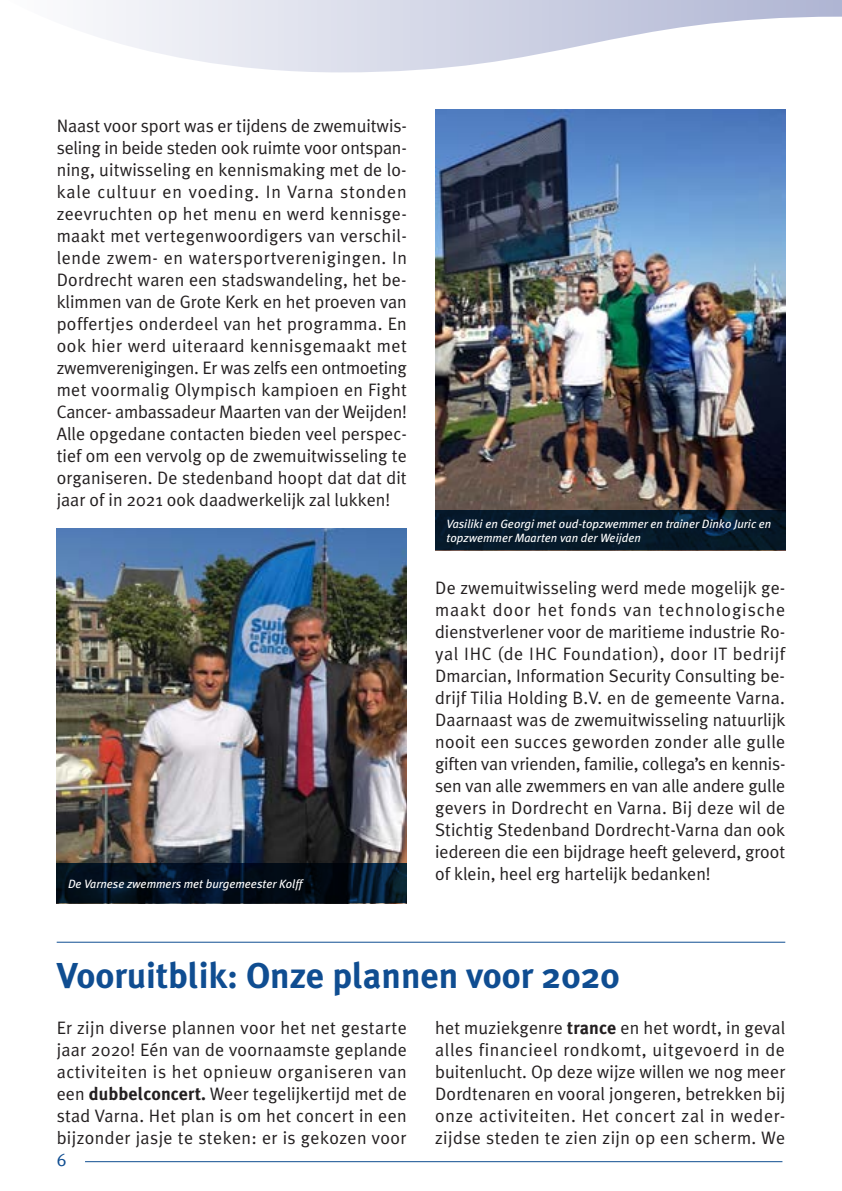
<style>
.page{position:relative;width:842px;height:1191px;background:#fff}
.page>*{position:absolute;margin:0;border:0;box-sizing:border-box;transform-origin:0 0}
.t1{font:700 36px "Meta Plus";color:#0f4d91}
.t2{font:18px/22px "Meta Plus Normal";letter-spacing:.01em;color:#231f20;text-align:justify}
.t3{font:18px "Meta Plus Normal";color:#0f4d91}
.t4{font:italic 12px/14.4px "Meta Plus";color:#fff}
.s1{font-family:"Meta Plus";font-weight:700}
</style>
<div class="page">
<hr style="left:85px;top:1161px;width:697px;height:1px;background:#0f4d91">
<svg style="left:93px;top:0;width:749px;height:72px"></svg>
<hr style="left:57px;top:941px;width:728px;height:1px;background:#0f4d91">
<img style="left:57px;top:528px;width:350px;height:335px">
<img style="left:436px;top:110px;width:349px;height:400px">
<svg style="left:57px;top:863px;width:350px;height:40px;background:#031120"></svg>
<svg style="left:435px;top:510px;width:350px;height:40px;background:#05192a"></svg>
<p class="t2" style="left:57px;top:115px;width:352px">Naast voor sport was er tijdens de zwemuitwis&shy;seling in beide steden ook ruimte voor ontspan&shy;ning, uitwisseling en kennismaking met de lo&shy;kale cultuur en voeding. In Varna stonden zeevruchten op het menu en werd kennisge&shy;maakt met vertegenwoordigers van verschil&shy;lende zwem- en watersportverenigingen. In Dordrecht waren een stadswandeling, het be&shy;klimmen van de Grote Kerk en het proeven van poffertjes onderdeel van het programma. En ook hier werd uiteraard kennisgemaakt met zwemverenigingen. Er was zelfs een ontmoeting met voormalig Olympisch kampioen en Fight Cancer- ambassadeur Maarten van der Weijden!<br>Alle opgedane contacten bieden veel perspec&shy;tief om een vervolg op de zwemuitwisseling te organiseren. De stedenband hoopt dat dat dit jaar of in 2021 ook daadwerkelijk zal lukken!</p>
<p class="t4" style="left:68px;top:876px;width:236px">De Varnese zwemmers met burgemeester Kolff</p>
<p class="t4" style="left:446px;top:516px;width:326px">Vasiliki en Georgi met oud-topzwemmer en trainer Dinko Juric en topzwemmer Maarten van der Weijden</p>
<p class="t2" style="left:435px;top:576px;width:352px">De zwemuitwisseling werd mede mogelijk ge&shy;maakt door het fonds van technologische dienstverlener voor de maritieme industrie Ro&shy;yal IHC (de IHC Foundation), door IT bedrijf Dmarcian, Information Security Consulting be&shy;drijf Tilia Holding B.V. en de gemeente Varna.<br>Daarnaast was de zwemuitwisseling natuurlijk nooit een succes geworden zonder alle gulle giften van vrienden, familie, collega’s en kennis&shy;sen van alle zwemmers en van alle andere gulle gevers in Dordrecht en Varna. Bij deze wil de Stichtig Stedenband Dordrecht-Varna dan ook iedereen die een bijdrage heeft geleverd, groot of klein, heel erg hartelijk bedanken!</p>
<h1 class="t1" style="left:57px;top:954px;width:565px">Vooruitblik: Onze plannen voor 2020</h1>
<p class="t2" style="left:57px;top:1017px;width:352px">Er zijn diverse plannen voor het net gestarte jaar 2020! Eén van de voornaamste geplande activiteiten is het opnieuw organiseren van een <span class="s1">dubbelconcert.</span> Weer tegelijkertijd met de stad Varna. Het plan is om het concert in een bijzonder jasje te steken: er is gekozen voor</p>
<p class="t2" style="left:435px;top:1017px;width:352px">het muziekgenre <span class="s1">trance</span> en het wordt, in geval alles financieel rondkomt, uitgevoerd in de buitenlucht. Op deze wijze willen we nog meer Dordtenaren en vooral jongeren, betrekken bij onze activiteiten. Het concert zal in weder&shy;zijdse steden te zien zijn op een scherm. We</p>
<p class="t3" style="left:57px;top:1149px;width:11px">6</p>
</div>
